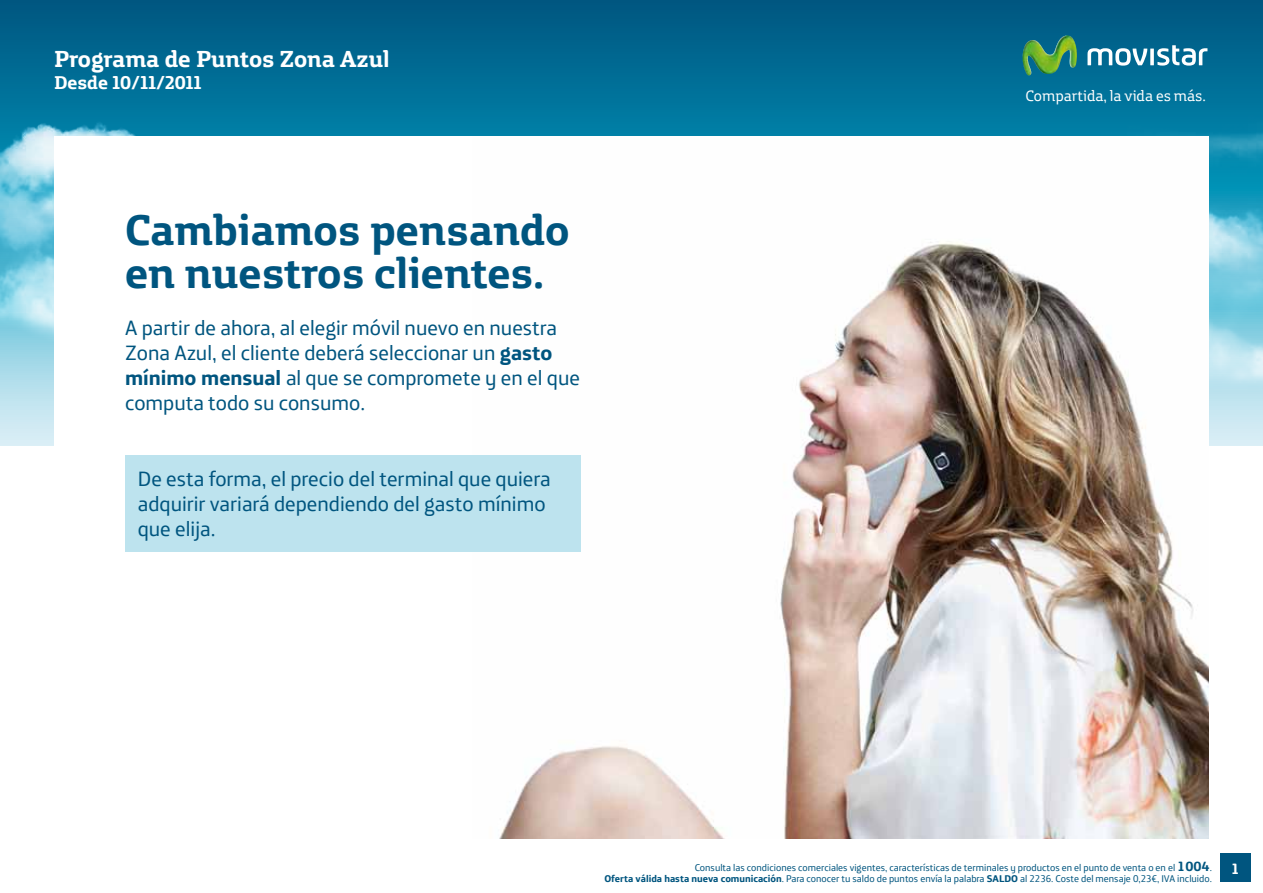
<style>
.page{position:relative;width:1263px;height:893px;background:#fff}
.page>*{position:absolute;margin:0;border:0;box-sizing:border-box;transform-origin:0 0}
.t1{font:700 43.5px/43.5px "Movistar Headline";color:#00557f}
.t2{font:700 23.55px "Movistar Headline";color:#fff}
.t3{font:21px/25.2px "Movistar Text";color:#00557f}
.t4{font:700 18.75px "Movistar Headline";color:#fff}
.t5{font:15.3px "Movistar Headline";color:#fff}
.t6{font:700 15px "Movistar Text";color:#fff}
.t7{font:9.9px/10.5px "Movistar Text";color:#00557f;text-align:right}
.s1{font-weight:700}
.s2{font-weight:700;font-size:13.5px}
</style>
<div class="page">
<div style="left:0;top:0;width:1263px;height:589px;background:#00608a"></div>
<img style="left:0;top:66px;width:819px;height:380px">
<img style="left:449px;top:80px;width:814px;height:345px">
<img style="left:1022px;top:35px;width:55px;height:40px">
<svg style="left:1087px;top:45px;width:120px;height:21px"></svg>
<div style="left:1220px;top:854px;width:30px;height:28px;background:#00557f"></div>
<div style="left:0;top:446px;width:1263px;height:393px;background:#fff"></div>
<div style="left:54px;top:137px;width:1155px;height:702px;background:#fff"></div>
<img style="left:472px;top:241px;width:737px;height:598px">
<div style="left:125px;top:455px;width:455px;height:96px;background:#bde3ee"></div>
<p class="t2" style="left:54px;top:37px;width:337px">Programa de Puntos Zona Azul</p>
<p class="t4" style="left:54px;top:66px;width:149px">Desde 10/11/2011</p>
<h1 class="t1" style="left:125px;top:204px;width:446px">Cambiamos pensando en nuestros clientes.</h1>
<p class="t3" style="left:125px;top:313px;width:456px">A partir de ahora, al elegir móvil nuevo en nuestra Zona Azul, el cliente deberá seleccionar un <span class="s1">gasto mínimo mensual</span> al que se compromete y en el que computa todo su consumo.</p>
<p class="t3" style="left:138px;top:464px;width:414px">De esta forma, el precio del terminal que quiera adquirir variará dependiendo del gasto mínimo que elija.</p>
<p class="t5" style="left:1025px;top:83px;width:182px">Compartida, la vida es más.</p>
<p class="t7" style="left:604px;top:861px;width:609px">Consulta las condiciones comerciales vigentes, características de terminales y productos en el punto de venta o en el <span class="s2">1004</span>.<br><span class="s1">Oferta válida hasta nueva comunicación</span>. Para conocer tu saldo de puntos envía la palabra <span class="s1">SALDO</span> al 2236. Coste del mensaje 0,23€, IVA incluido.</p>
<p class="t6" style="left:1231px;top:855px;width:10px">1</p>
</div>
